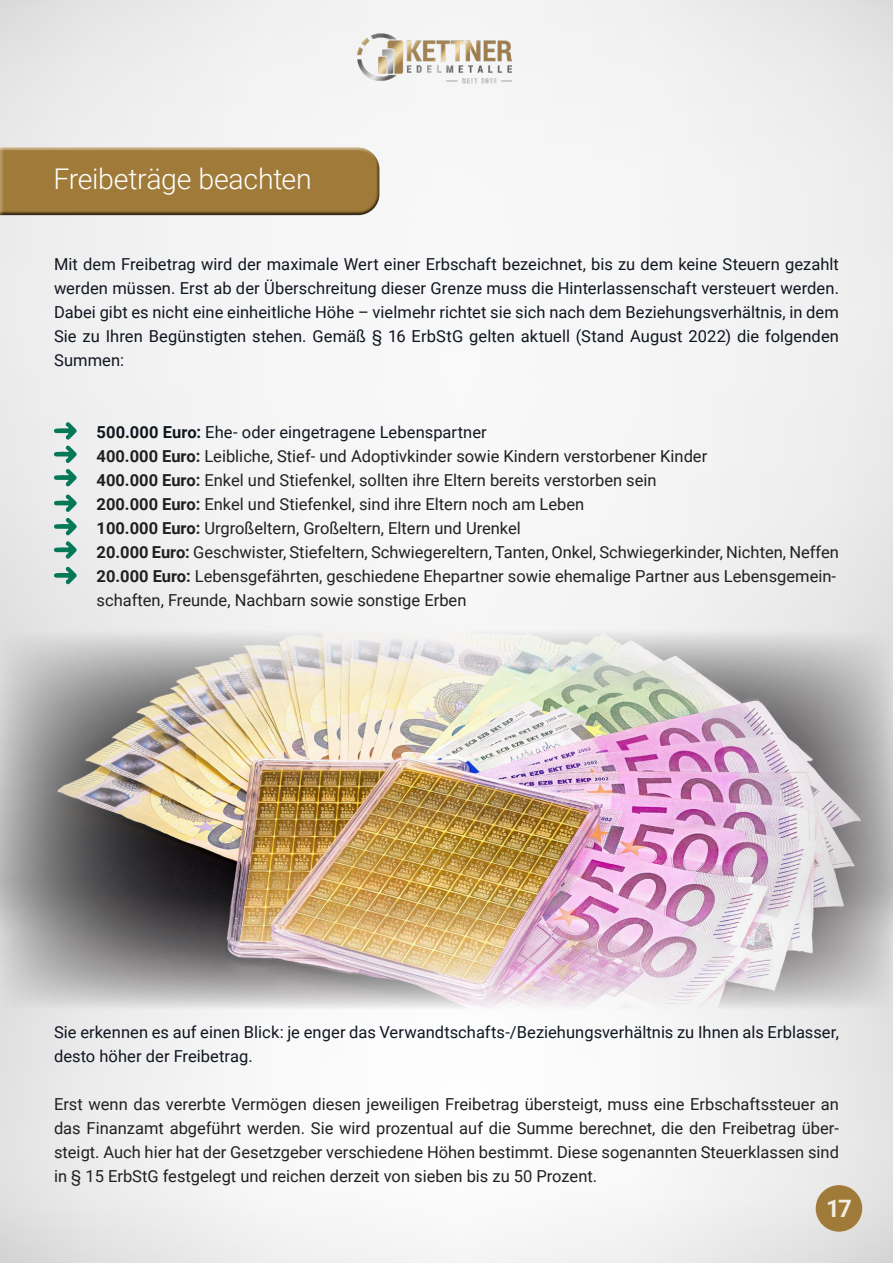
<style>
.page{position:relative;width:893px;height:1263px;background:#fff}
.page>*{position:absolute;margin:0;border:0;box-sizing:border-box;transform-origin:0 0}
.t1{font:300 28.5px "Roboto";letter-spacing:-.01em;color:#fff}
.t2{font:700 24px "Roboto";color:#f3ece0}
.t3{font:16.5px/24px "Roboto";color:#231f20;text-align:justify}
.t4{font:16.5px/24px "Roboto";letter-spacing:.005em;color:#101620;text-align:justify}
.s1{font-weight:700}
</style>
<div class="page">
<img style="left:0;top:631px;width:893px;height:378px">
<div style="left:0;top:145px;width:380px;height:70px;background:#fff;opacity:.75"></div>
<div style="left:0;top:154px;width:382px;height:62px;background:#231f20;opacity:.75"></div>
<svg style="left:54px;top:469px;width:23px;height:18px"></svg>
<svg style="left:54px;top:518px;width:23px;height:41px"></svg>
<svg style="left:54px;top:422px;width:23px;height:41px"></svg>
<svg style="left:54px;top:494px;width:23px;height:18px"></svg>
<svg style="left:54px;top:566px;width:23px;height:18px"></svg>
<img style="left:358px;top:33px;width:154px;height:52px">
<div style="left:816px;top:1185px;width:46px;height:47px;background:#a07a38;border-radius:50%"></div>
<p class="t1" style="left:54px;top:159px;width:260px">Freibeträge beachten</p>
<p class="t4" style="left:54px;top:252px;width:786px">Mit dem Freibetrag wird der maximale Wert einer Erbschaft bezeichnet, bis zu dem keine Steuern gezahlt werden müssen. Erst ab der Überschreitung dieser Grenze muss die Hinterlassenschaft versteuert werden.<br>Dabei gibt es nicht eine einheitliche Höhe – vielmehr richtet sie sich nach dem Beziehungsverhältnis, in dem Sie zu Ihren Begünstigten stehen. Gemäß § 16 ErbStG gelten aktuell (Stand August 2022) die folgenden Summen:</p>
<p class="t4" style="left:97px;top:420px;width:392px"><span class="s1">500.000 Euro:</span> Ehe- oder eingetragene Lebenspartner</p>
<p class="t3" style="left:97px;top:444px;width:612px"><span class="s1">400.000 Euro:</span> Leibliche, Stief- und Adoptivkinder sowie Kindern verstorbener Kinder</p>
<p class="t3" style="left:97px;top:468px;width:562px"><span class="s1">400.000 Euro:</span> Enkel und Stiefenkel, sollten ihre Eltern bereits verstorben sein</p>
<p class="t3" style="left:97px;top:492px;width:489px"><span class="s1">200.000 Euro:</span> Enkel und Stiefenkel, sind ihre Eltern noch am Leben</p>
<p class="t3" style="left:97px;top:516px;width:426px"><span class="s1">100.000 Euro:</span> Urgroßeltern, Großeltern, Eltern und Urenkel</p>
<p class="t3" style="left:97px;top:540px;width:744px"><span class="s1">20.000 Euro:</span> Geschwister, Stiefeltern, Schwiegereltern, Tanten, Onkel, Schwiegerkinder, Nichten, Neffen</p>
<p class="t3" style="left:97px;top:564px;width:741px"><span class="s1">20.000 Euro:</span> Lebensgefährten, geschiedene Ehepartner sowie ehemalige Partner aus Lebensgemein-</p>
<p class="t3" style="left:97px;top:588px;width:371px">schaften, Freunde, Nachbarn sowie sonstige Erben</p>
<p class="t4" style="left:54px;top:1020px;width:786px">Sie erkennen es auf einen Blick: je enger das Verwandtschafts-/Beziehungsverhältnis zu Ihnen als Erblasser, desto höher der Freibetrag.</p>
<p class="t3" style="left:54px;top:1092px;width:786px">Erst wenn das vererbte Vermögen diesen jeweiligen Freibetrag übersteigt, muss eine Erbschaftssteuer an das Finanzamt abgeführt werden. Sie wird prozentual auf die Summe berechnet, die den Freibetrag über&shy;steigt. Auch hier hat der Gesetzgeber verschiedene Höhen bestimmt. Diese sogenannten Steuerklassen sind in § 15 ErbStG festgelegt und reichen derzeit von sieben bis zu 50 Prozent.</p>
<p class="t2" style="left:826px;top:1192px;width:27px">17</p>
</div>
